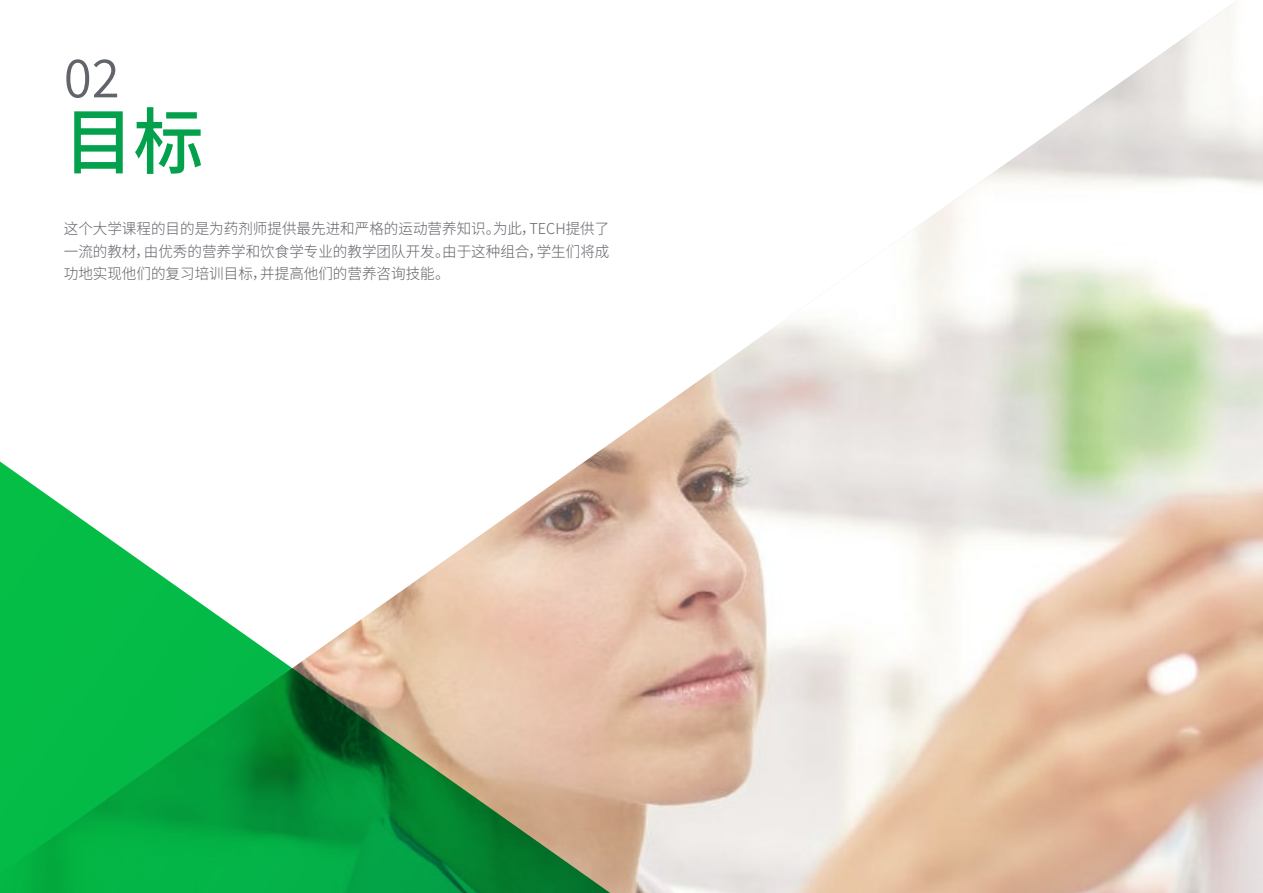
<style>
.page{position:relative;width:1263px;height:893px;background:#fff}
.page>*{position:absolute;margin:0;border:0;box-sizing:border-box;transform-origin:0 0}
.t1{font:500 72px "Source Han Sans CN";color:#04a14d}
.t2{font:52.5px "Source Han Sans CN";color:#61646a}
.t3{font:300 15px/22.5px "Source Han Sans CN";color:#61646a;text-align:justify}
</style>
<div class="page">
<img style="left:607px;top:1px;width:656px;height:892px">
<svg style="left:0;top:446px;width:640px;height:447px"></svg>
<h2 class="t2" style="left:64px;top:49px;width:57px">02</h2>
<h1 class="t1" style="left:64px;top:101px;width:141px">目标</h1>
<p class="t3" style="left:64px;top:218px;width:547px">这个大学课程的目的是为药剂师提供最先进和严格的运动营养知识。为此，TECH提供了一流的教材，由优秀的营养学和饮食学专业的教学团队开发。由于这种组合，学生们将成功地实现他们的复习培训目标，并提高他们的营养咨询技能。</p>
</div>
